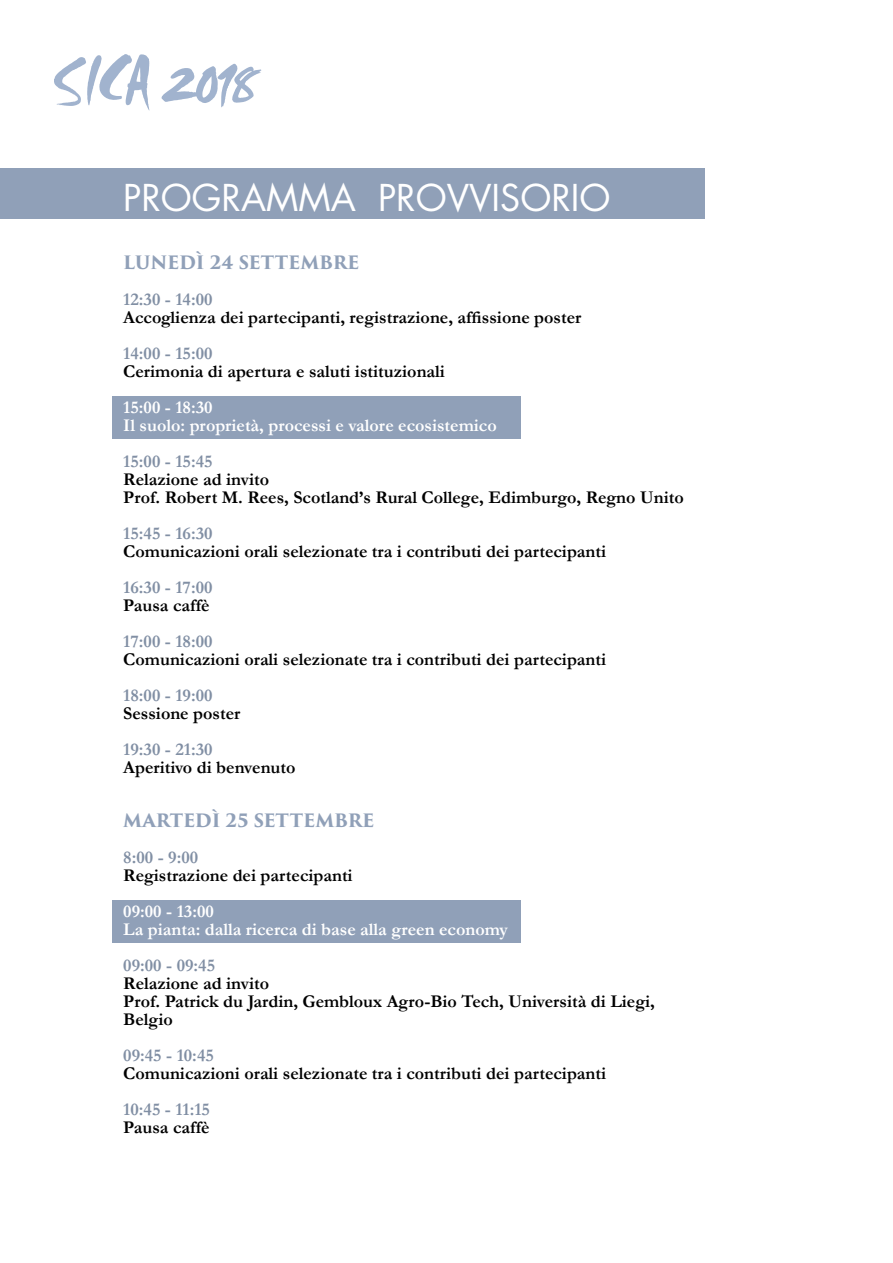
<style>
.page{position:relative;width:893px;height:1263px;background:#fff}
.page>*{position:absolute;margin:0;border:0;box-sizing:border-box;transform-origin:0 0}
.t1{font:36px "Futura Std";color:#fff}
.t2{font:700 18px/18px "Garamond";color:#000}
.t3{font:700 18px "Garamond";color:#818fa4}
.t4{font:700 18px/18px "Garamond";color:#fff}
.t5{font:700 18px "Trajan Pro 3";letter-spacing:-.015em;color:#90a0b8}
</style>
<div class="page">
<div style="left:113px;top:900px;width:408px;height:43px;background:#90a0b8"></div>
<div style="left:113px;top:396px;width:408px;height:43px;background:#90a0b8"></div>
<div style="left:1px;top:168px;width:704px;height:50px;background:#90a0b8"></div>
<svg style="left:54px;top:54px;width:95px;height:56px"></svg>
<svg style="left:161px;top:64px;width:100px;height:43px"></svg>
<h1 class="t1" style="left:123px;top:175px;width:489px">PROGRAMMA PROVVISORIO</h1>
<p class="t5" style="left:123px;top:249px;width:238px">LUNEDÌ 24 SETTEMBRE</p>
<p class="t3" style="left:123px;top:287px;width:91px">12:30 - 14:00</p>
<p class="t2" style="left:123px;top:308px;width:460px">Accoglienza dei partecipanti, registrazione, affissione poster</p>
<p class="t3" style="left:123px;top:341px;width:91px">14:00 - 15:00</p>
<p class="t2" style="left:123px;top:362px;width:323px">Cerimonia di apertura e saluti istituzionali</p>
<p class="t4" style="left:123px;top:398px;width:375px">15:00 - 18:30<br>Il suolo: proprietà, processi e valore ecosistemico</p>
<p class="t3" style="left:123px;top:449px;width:91px">15:00 - 15:45</p>
<p class="t2" style="left:123px;top:470px;width:562px">Relazione ad invito<br>Prof. Robert M. Rees, Scotland’s Rural College, Edimburgo, Regno Unito</p>
<p class="t3" style="left:123px;top:521px;width:91px">15:45 - 16:30</p>
<p class="t2" style="left:123px;top:542px;width:484px">Comunicazioni orali selezionate tra i contributi dei partecipanti</p>
<p class="t3" style="left:123px;top:575px;width:91px">16:30 - 17:00</p>
<p class="t2" style="left:123px;top:596px;width:88px">Pausa caffè</p>
<p class="t3" style="left:123px;top:629px;width:91px">17:00 - 18:00</p>
<p class="t2" style="left:123px;top:650px;width:484px">Comunicazioni orali selezionate tra i contributi dei partecipanti</p>
<p class="t3" style="left:123px;top:683px;width:91px">18:00 - 19:00</p>
<p class="t2" style="left:123px;top:704px;width:119px">Sessione poster</p>
<p class="t3" style="left:123px;top:737px;width:91px">19:30 - 21:30</p>
<p class="t2" style="left:123px;top:758px;width:174px">Aperitivo di benvenuto</p>
<p class="t5" style="left:123px;top:807px;width:253px">MARTEDÌ 25 SETTEMBRE</p>
<p class="t3" style="left:123px;top:845px;width:76px">8:00 - 9:00</p>
<p class="t2" style="left:123px;top:866px;width:231px">Registrazione dei partecipanti</p>
<p class="t4" style="left:123px;top:902px;width:386px">09:00 - 13:00<br>La pianta: dalla ricerca di base alla green economy</p>
<p class="t3" style="left:123px;top:953px;width:93px">09:00 - 09:45</p>
<p class="t2" style="left:123px;top:974px;width:533px">Relazione ad invito<br>Prof. Patrick du Jardin, Gembloux Agro-Bio Tech, Università di Liegi,<br>Belgio</p>
<p class="t3" style="left:123px;top:1043px;width:92px">09:45 - 10:45</p>
<p class="t2" style="left:123px;top:1064px;width:484px">Comunicazioni orali selezionate tra i contributi dei partecipanti</p>
<p class="t3" style="left:123px;top:1097px;width:88px">10:45 - 11:15</p>
<p class="t2" style="left:123px;top:1118px;width:88px">Pausa caffè</p>
</div>
